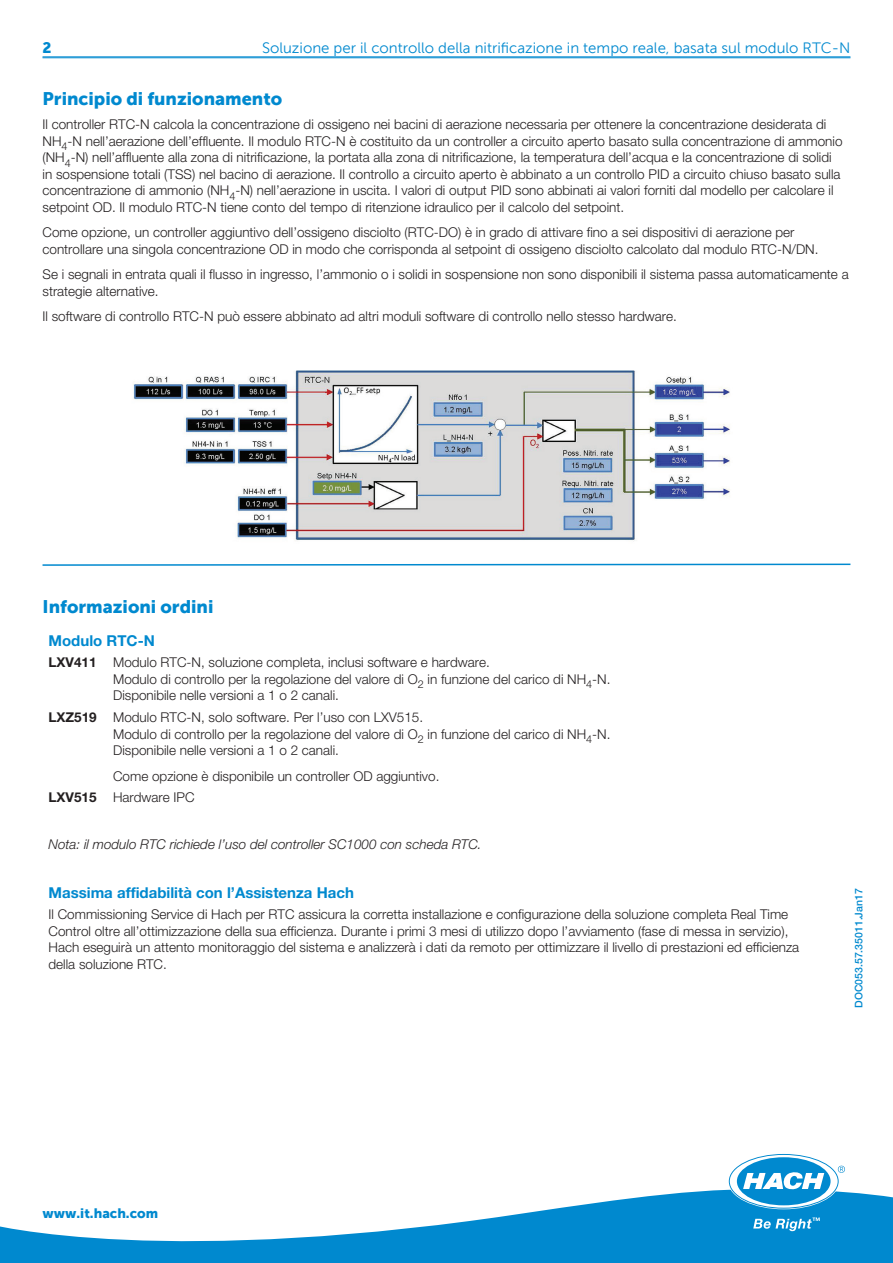
<style>
.page{position:relative;width:893px;height:1263px;background:#fff}
.page>*{position:absolute;margin:0;border:0;box-sizing:border-box;transform-origin:0 0}
.t1{font:18px "Museo Sans 900";color:#0089cf}
.t2{font:15px "Museo Sans 300";color:#0089cf}
.t3{font:700 15px "Helvetica Neue LTW1 G";color:#0089cf}
.t4{font:15px "Museo Sans 900";color:#0089cf}
.t5{font:300 13.5px/16.5px "Helvetica Neue LTW1 G";color:#231f20}
.t6{font:italic 300 13.5px "Helvetica Neue LTW1 G";color:#231f20}
.t7{font:13.5px "Museo Sans 900";color:#0089cf}
.t8{font:500 10.5px "Helvetica Neue LT Pro";color:#0089cf}
.s1{font-weight:700}
</style>
<div class="page">
<hr style="left:43px;top:57px;width:807px;height:1px;background:#0089cf">
<svg style="left:0;top:1189px;width:893px;height:74px;fill:#0089cf"></svg>
<svg style="left:730px;top:1155px;width:115px;height:53px"></svg>
<svg style="left:753px;top:1217px;width:67px;height:14px"></svg>
<img style="left:133px;top:370px;width:597px;height:171px">
<hr style="left:43px;top:56px;width:807px;height:1px;background:#0089cf">
<svg style="left:42px;top:563px;width:809px;height:3px"></svg>
<p class="t4" style="left:43px;top:40px;width:11px">2</p>
<p class="t2" style="left:262px;top:40px;width:590px">Soluzione per il controllo della nitrificazione in tempo reale, basata sul modulo RTC-N</p>
<h1 class="t1" style="left:43px;top:89px;width:241px">Principio di funzionamento</h1>
<p class="t5" style="left:43px;top:116px;width:801px">Il controller RTC-N calcola la concentrazione di ossigeno nei bacini di aerazione necessaria per ottenere la concentrazione desiderata di NH<sub>4</sub>-N nell’aerazione dell’effluente. Il modulo RTC-N è costituito da un controller a circuito aperto basato sulla concentrazione di ammonio (NH<sub>4</sub>-N) nell’affluente alla zona di nitrificazione, la portata alla zona di nitrificazione, la temperatura dell’acqua e la concentrazione di solidi in sospensione totali (TSS) nel bacino di aerazione. Il controllo a circuito aperto è abbinato a un controllo PID a circuito chiuso basato sulla concentrazione di ammonio (NH<sub>4</sub>-N) nell’aerazione in uscita. I valori di output PID sono abbinati ai valori forniti dal modello per calcolare il setpoint OD. Il modulo RTC-N tiene conto del tempo di ritenzione idraulico per il calcolo del setpoint.</p>
<p class="t5" style="left:43px;top:224px;width:777px">Come opzione, un controller aggiuntivo dell’ossigeno disciolto (RTC-DO) è in grado di attivare fino a sei dispositivi di aerazione per controllare una singola concentrazione OD in modo che corrisponda al setpoint di ossigeno disciolto calcolato dal modulo RTC-N/DN.</p>
<p class="t5" style="left:43px;top:266px;width:808px">Se i segnali in entrata quali il flusso in ingresso, l’ammonio o i solidi in sospensione non sono disponibili il sistema passa automaticamente a strategie alternative.</p>
<p class="t5" style="left:43px;top:308px;width:636px">Il software di controllo RTC-N può essere abbinato ad altri moduli software di controllo nello stesso hardware.</p>
<h1 class="t1" style="left:43px;top:596px;width:172px">I nformazioni ordini</h1>
<p class="t3" style="left:49px;top:631px;width:108px">Modulo RTC-N</p>
<p class="t5" style="left:113px;top:654px;width:499px;text-indent:-65px"><span class="s1">LXV411</span> Modulo RTC-N, soluzione completa, inclusi software e hardware.<br>Modulo di controllo per la regolazione del valore di O<sub>2</sub> in funzione del carico di NH<sub>4</sub>-N.<br>Disponibile nelle versioni a 1 o 2 canali.</p>
<p class="t5" style="left:113px;top:709px;width:499px;text-indent:-65px"><span class="s1">LXZ519</span> Modulo RTC-N, solo software. Per l’uso con LXV515.<br>Modulo di controllo per la regolazione del valore di O<sub>2</sub> in funzione del carico di NH<sub>4</sub>-N.<br>Disponibile nelle versioni a 1 o 2 canali.</p>
<p class="t5" style="left:49px;top:765px;width:392px;line-height:21.6px;text-indent:65px">Come opzione è disponibile un controller OD aggiuntivo.<br><span class="s1">LXV515</span> Hardware IPC</p>
<p class="t6" style="left:49px;top:836px;width:435px">Nota: il modulo RTC richiede l’uso del controller SC1000 con scheda RTC.</p>
<p class="t3" style="left:49px;top:883px;width:307px">Massima affidabilità con l’Assistenza Hach</p>
<p class="t5" style="left:49px;top:906px;width:752px">Il Commissioning Service di Hach per RTC assicura la corretta installazione e configurazione della soluzione completa Real Time Control oltre all’ottimizzazione della sua efficienza. Durante i primi 3 mesi di utilizzo dopo l’avviamento (fase di messa in servizio), Hach eseguirà un attento monitoraggio del sistema e analizzerà i dati da remoto per ottimizzare il livello di prestazioni ed efficienza della soluzione RTC.</p>
<p class="t8" style="left:852px;top:1008px;width:121px;rotate:-90deg">DOC053.57.35011.Jan17</p>
<p class="t7" style="left:43px;top:1205px;width:117px">www.it.hach.com</p>
</div>
